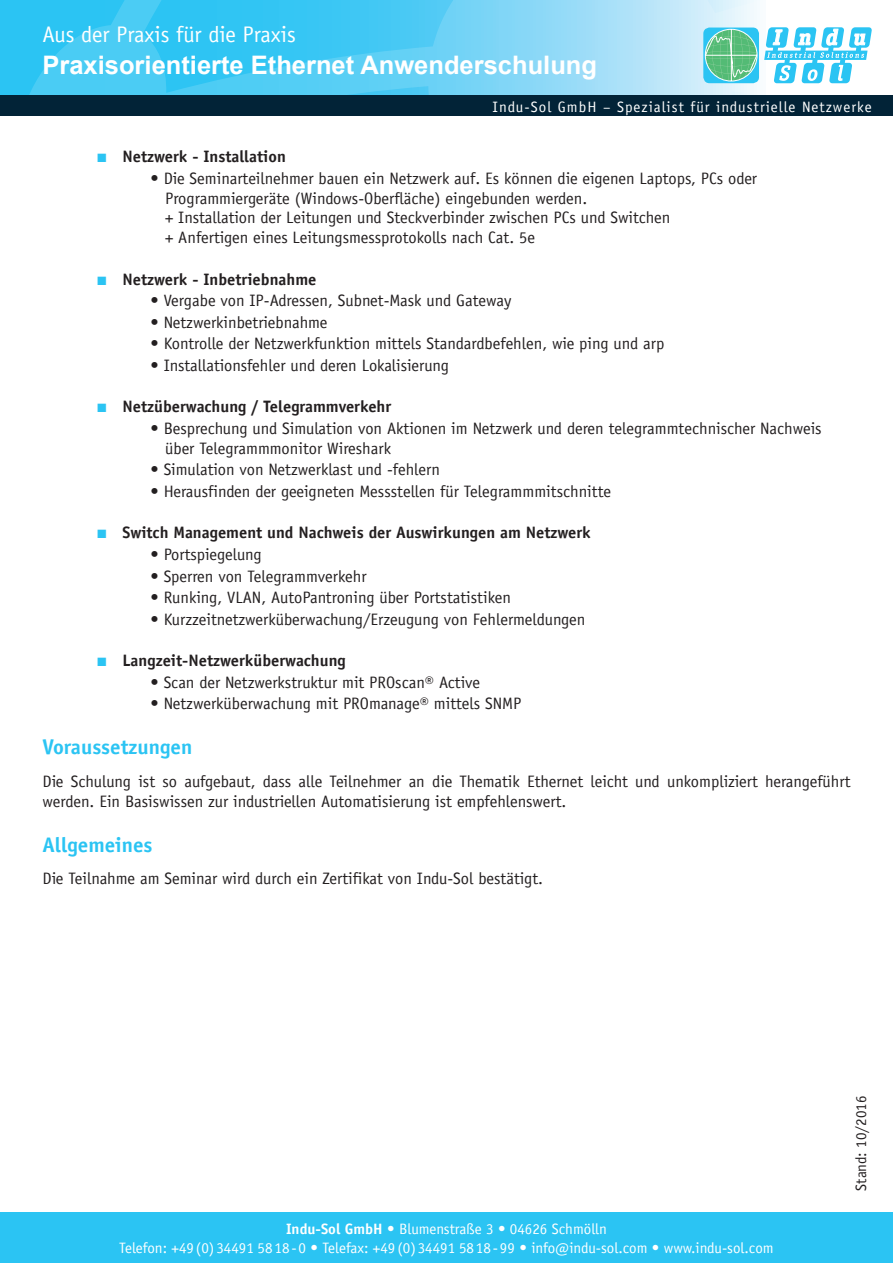
<style>
.page{position:relative;width:893px;height:1263px;background:#fff}
.page>*{position:absolute;margin:0;border:0;box-sizing:border-box;transform-origin:0 0}
.t1{font:700 25.5px "Arial";color:#fff}
.t2{font:22.5px "Officina Sans";color:#fff}
.t3{font:700 21px "Officina Sans";color:#2bc4f3}
.t4{font:16.5px/19.8px "Officina Sans";color:#231f20}
.t5{font:700 16.5px "Officina Sans";color:#231f20}
.t6{font:15px/19.2px "Officina Sans";color:#fff;text-align:center}
.t7{font:15px "Officina Sans";letter-spacing:.07em;color:#fff}
.t8{font:15px "Officina Sans";color:#231f20}
.s1{font-family:"Arial";font-size:18px;color:#2bc4f3}
.s2{font-weight:700}
</style>
<div class="page">
<svg style="left:0;top:0;width:893px;height:96px;background:#71d3f4"></svg>
<svg style="left:703px;top:28px;width:56px;height:55px"></svg>
<svg style="left:764px;top:27px;width:108px;height:56px"></svg>
<svg style="left:705px;top:29px;width:52px;height:52px;background:#66c7a3"></svg>
<div style="left:0;top:96px;width:893px;height:20px;background:#022337"></div>
<div style="left:0;top:1212px;width:893px;height:51px;background:#2bc4f3"></div>
<h2 class="t2" style="left:43px;top:22px;width:255px">Aus der Praxis für die Praxis</h2>
<h1 class="t1" style="left:43px;top:48px;width:556px">Praxisorientierte Ethernet Anwenderschulung</h1>
<p class="t7" style="left:492px;top:98px;width:381px">Indu-Sol GmbH – Spezialist für industrielle Netzwerke</p>
<p class="t5" style="left:97px;top:146px;width:191px"><span class="s1">■</span> Netzwerk - Installation</p>
<p class="t4" style="left:165px;top:168px;width:593px;text-indent:-15px">• Die Seminarteilnehmer bauen ein Netzwerk auf. Es können die eigenen Laptops, PCs oder Programmiergeräte (Windows-Oberfläche) eingebunden werden.<br>+ Installation der Leitungen und Steckverbinder zwischen PCs und Switchen<br>+ Anfertigen eines Leitungsmessprotokolls nach Cat. 5e</p>
<p class="t5" style="left:97px;top:269px;width:221px"><span class="s1">■</span> Netzwerk - Inbetriebnahme</p>
<p class="t4" style="left:151px;top:291px;width:362px">• Vergabe von IP-Adressen, Subnet-Mask und Gateway</p>
<p class="t4" style="left:151px;top:312px;width:178px">• Netzwerkinbetriebnahme</p>
<p class="t4" style="left:151px;top:334px;width:515px">• Kontrolle der Netzwerkfunktion mittels Standardbefehlen, wie ping und arp</p>
<p class="t4" style="left:151px;top:355px;width:300px">• Installationsfehler und deren Lokalisierung</p>
<p class="t5" style="left:97px;top:396px;width:296px"><span class="s1">■</span> Netzüberwachung / Telegrammverkehr</p>
<p class="t4" style="left:165px;top:418px;width:658px;text-indent:-15px">• Besprechung und Simulation von Aktionen im Netzwerk und deren telegrammtechnischer Nachweis über Telegrammmonitor Wireshark</p>
<p class="t4" style="left:151px;top:460px;width:291px">• Simulation von Netzwerklast und -fehlern</p>
<p class="t4" style="left:151px;top:481px;width:462px">• Herausfinden der geeigneten Messstellen für Telegrammmitschnitte</p>
<p class="t5" style="left:97px;top:522px;width:496px"><span class="s1">■</span> Switch Management und Nachweis der Auswirkungen am Netzwerk</p>
<p class="t4" style="left:151px;top:544px;width:113px">• Portspiegelung</p>
<p class="t4" style="left:151px;top:566px;width:218px">• Sperren von Telegrammverkehr</p>
<p class="t4" style="left:151px;top:588px;width:362px">• Runking, VLAN, AutoPantroning über Portstatistiken</p>
<p class="t4" style="left:151px;top:609px;width:436px">• Kurzzeitnetzwerküberwachung/Erzeugung von Fehlermeldungen</p>
<p class="t5" style="left:97px;top:650px;width:251px"><span class="s1">■</span> Langzeit-Netzwerküberwachung</p>
<p class="t4" style="left:151px;top:672px;width:331px">• Scan der Netzwerkstruktur mit PROscan® Active</p>
<p class="t4" style="left:151px;top:694px;width:373px">• Netzwerküberwachung mit PROmanage® mittels SNMP</p>
<p class="t3" style="left:43px;top:734px;width:151px">Voraussetzungen</p>
<p class="t4" style="left:43px;top:771px;width:809px">Die Schulung ist so aufgebaut, dass alle Teilnehmer an die Thematik Ethernet leicht und unkompliziert herangeführt werden. Ein Basiswissen zur industriellen Automatisierung ist empfehlenswert.</p>
<p class="t3" style="left:43px;top:831px;width:112px">Allgemeines</p>
<p class="t4" style="left:43px;top:869px;width:502px">Die Teilnahme am Seminar wird durch ein Zertifikat von Indu-Sol bestätigt.</p>
<p class="t6" style="left:119px;top:1219px;width:656px"><span class="s2">Indu-Sol GmbH</span> • Blumenstraße 3 • 04626 Schmölln<br>Telefon: +49(0) 34491 5818- 0 • Telefax: +49(0) 34491 5818 - 99 • info@indu-sol.com • www.indu-sol.com</p>
<p class="t8" style="left:852px;top:1191px;width:96px;rotate:-90deg">Stand: 10/2016</p>
</div>
